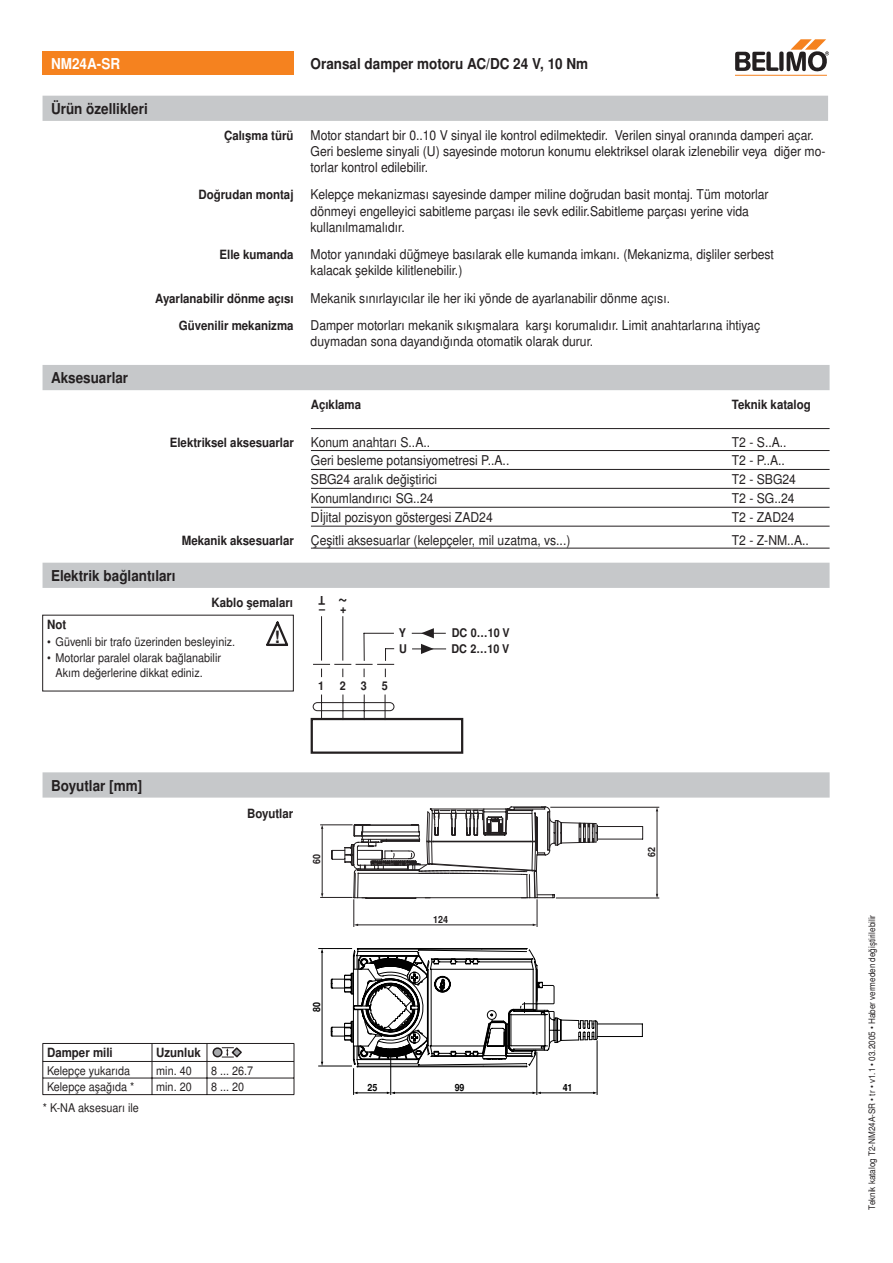
<style>
.page{position:relative;width:893px;height:1263px;background:#fff}
.page>*{position:absolute;margin:0;border:0;box-sizing:border-box;transform-origin:0 0}
.t1{font:700 18px "Nimbus Sans BEL";color:#231f20;scale:.9 1}
.t2{font:700 16.95px "Nimbus Sans BEL";color:#231f20}
.t3{font:700 15px "Nimbus Sans BEL";color:#231f20;scale:.9 1}
.t4{font:700 15px "Nimbus Sans BEL";color:#fff;scale:.9 1}
.t5{font:13.5px/16.2px "Nimbus Sans BEL";color:#231f20;scale:.9 1}
.t6{font:700 12.75px "Nimbus Sans BEL";color:#231f20;scale:.9 1}
.t7{font:12px/14.4px "Nimbus Sans BEL";color:#231f20;scale:.9 1}
.t8{font:700 12px/15.8px "Nimbus Sans BEL";color:#231f20;scale:.9 1}
.t9{font:700 9.9px "Nimbus Sans BEL";color:#000;scale:.9 1}
.t10{font:700 9.9px "Nimbus Sans BEL";color:#231f20;scale:.9 1}
.t11{font:9px "Nimbus Sans BEL";color:#231f20;scale:.9 1}
</style>
<div class="page">
<hr style="left:735px;top:75px;width:92px;height:1px;background:#f5821f">
<svg style="left:735px;top:39px;width:94px;height:33px"></svg>
<div style="left:43px;top:51px;width:250px;height:24px;background:#f5821f"></div>
<div style="left:43px;top:365px;width:786px;height:25px;background:#c6c8ca"></div>
<hr style="left:311px;top:428px;width:518px;height:1px;background:#231f20">
<hr style="left:311px;top:450px;width:518px;height:1px;background:#231f20">
<hr style="left:311px;top:469px;width:518px;height:1px;background:#231f20">
<hr style="left:311px;top:488px;width:518px;height:1px;background:#231f20">
<hr style="left:311px;top:507px;width:518px;height:1px;background:#231f20">
<hr style="left:311px;top:526px;width:518px;height:1px;background:#231f20">
<hr style="left:311px;top:548px;width:518px;height:1px;background:#231f20">
<div style="left:43px;top:96px;width:785px;height:25px;background:#c6c8ca"></div>
<div style="left:43px;top:563px;width:786px;height:25px;background:#c6c8ca"></div>
<svg style="left:266px;top:622px;width:22px;height:24px"></svg>
<svg style="left:43px;top:772px;width:786px;height:26px"></svg>
<hr style="left:43px;top:1043px;width:109px;height:1px;background:#231f20">
<hr style="left:152px;top:1043px;width:55px;height:1px;background:#231f20">
<hr style="left:207px;top:1043px;width:87px;height:1px;background:#231f20">
<hr style="left:43px;top:1061px;width:109px;height:1px;background:#231f20">
<hr style="left:152px;top:1061px;width:55px;height:1px;background:#231f20">
<hr style="left:207px;top:1061px;width:87px;height:1px;background:#231f20">
<hr style="left:43px;top:1078px;width:109px;height:1px;background:#231f20">
<svg style="left:43px;top:1044px;width:1px;height:50px"></svg>
<hr style="left:152px;top:1078px;width:55px;height:1px;background:#231f20">
<svg style="left:152px;top:1044px;width:1px;height:50px"></svg>
<hr style="left:207px;top:1078px;width:87px;height:1px;background:#231f20">
<svg style="left:207px;top:1044px;width:1px;height:50px"></svg>
<svg style="left:294px;top:1044px;width:1px;height:50px"></svg>
<hr style="left:43px;top:1094px;width:251px;height:1px;background:#231f20">
<hr style="left:412px;top:633px;width:34px;height:1px;background:#231f20">
<svg style="left:421px;top:628px;width:13px;height:10px"></svg>
<hr style="left:412px;top:649px;width:34px;height:1px;background:#231f20">
<svg style="left:421px;top:644px;width:13px;height:10px"></svg>
<hr style="left:321px;top:616px;width:1px;height:45px;background:#231f20">
<hr style="left:342px;top:616px;width:1px;height:45px;background:#231f20">
<svg style="left:312px;top:694px;width:83px;height:24px"></svg>
<svg style="left:313px;top:633px;width:81px;height:44px"></svg>
<div style="left:310px;top:718px;width:153px;height:36px;border:2px solid #231f20"></div>
<svg style="left:330px;top:948px;width:312px;height:147px"></svg>
<hr style="left:318px;top:948px;width:34px;height:1px;background:#000">
<hr style="left:318px;top:1066px;width:34px;height:1px;background:#000">
<hr style="left:322px;top:951px;width:1px;height:112px;background:#000">
<svg style="left:331px;top:807px;width:312px;height:120px"></svg>
<hr style="left:550px;top:807px;width:109px;height:1px;background:#231f20">
<hr style="left:656px;top:811px;width:1px;height:85px;background:#231f20">
<hr style="left:320px;top:825px;width:32px;height:1px;background:#231f20">
<hr style="left:320px;top:897px;width:32px;height:1px;background:#231f20">
<hr style="left:322px;top:827px;width:1px;height:67px;background:#231f20">
<hr style="left:556px;top:898px;width:103px;height:1px;background:#231f20">
<div style="left:213px;top:1048px;width:9px;height:9px;background:#a7a9ac;border-radius:50%"></div>
<div style="left:212px;top:1047px;width:10px;height:10px;border:2px solid #231f20;border-radius:50%"></div>
<svg style="left:222px;top:1047px;width:20px;height:11px"></svg>
<p class="t4" style="left:51px;top:58px;width:78px">NM24A-SR</p>
<p class="t3" style="left:310px;top:58px;width:310px">Oransal damper motoru AC/DC 24 V, 10 Nm</p>
<p class="t3" style="left:51px;top:103px;width:109px">Ürün özellikleri</p>
<p class="t6" style="left:224px;top:131px;width:79px">Çalışma türü</p>
<p class="t5" style="left:310px;top:128px;width:573px">Motor standart bir 0..10 V sinyal ile kontrol edilmektedir. Verilen sinyal oranında damperi açar.<br>Geri besleme sinyali (U) sayesinde motorun konumu elektriksel olarak izlenebilir veya diğer mo&shy;torlar kontrol edilebilir.</p>
<p class="t6" style="left:198px;top:190px;width:107px">Doğrudan montaj</p>
<p class="t5" style="left:310px;top:188px;width:510px">Kelepçe mekanizması sayesinde damper miline doğrudan basit montaj. Tüm motorlar dönmeyi engelleyici sabitleme parçası ile sevk edilir.Sabitleme parçası yerine vida kullanılmamalıdır.</p>
<p class="t6" style="left:219px;top:250px;width:84px">Elle kumanda</p>
<p class="t5" style="left:310px;top:248px;width:516px">Motor yanındaki düğmeye basılarak elle kumanda imkanı. (Mekanizma, dişliler serbest kalacak şekilde kilitlenebilir.)</p>
<p class="t6" style="left:155px;top:294px;width:155px">Ayarlanabilir dönme açısı</p>
<p class="t5" style="left:310px;top:291px;width:401px">Mekanik sınırlayıcılar ile her iki yönde de ayarlanabilir dönme açısı.</p>
<p class="t6" style="left:179px;top:321px;width:129px">Güvenilir mekanizma</p>
<p class="t5" style="left:310px;top:318px;width:501px">Damper motorları mekanik sıkışmalara karşı korumalıdır. Limit anahtarlarına ihtiyaç duymadan sona dayandığında otomatik olarak durur.</p>
<p class="t3" style="left:51px;top:372px;width:87px">Aksesuarlar</p>
<p class="t6" style="left:311px;top:400px;width:57px">Açıklama</p>
<p class="t6" style="left:731px;top:400px;width:89px">Teknik katalog</p>
<p class="t6" style="left:170px;top:438px;width:139px">Elektriksel aksesuarlar</p>
<p class="t5" style="left:311px;top:436px;width:134px">Konum anahtarı S..A..</p>
<p class="t5" style="left:731px;top:436px;width:62px">T2 - S..A..</p>
<p class="t5" style="left:311px;top:454px;width:222px">Geri besleme potansiyometresi P..A..</p>
<p class="t5" style="left:731px;top:454px;width:61px">T2 - P..A..</p>
<p class="t5" style="left:311px;top:473px;width:142px">SBG24 aralık değiştirici</p>
<p class="t5" style="left:731px;top:473px;width:73px">T2 - SBG24</p>
<p class="t5" style="left:311px;top:492px;width:138px">Konumlandırıcı SG..24</p>
<p class="t5" style="left:731px;top:492px;width:71px">T2 - SG..24</p>
<p class="t5" style="left:311px;top:510px;width:203px">Dİjital pozisyon göstergesi ZAD24</p>
<p class="t5" style="left:731px;top:510px;width:71px">T2 - ZAD24</p>
<p class="t6" style="left:182px;top:536px;width:126px">Mekanik aksesuarlar</p>
<p class="t5" style="left:311px;top:534px;width:290px">Çeşitli aksesuarlar (kelepçeler, mil uzatma, vs...)</p>
<p class="t5" style="left:731px;top:534px;width:87px">T2 - Z-NM..A..</p>
<p class="t3" style="left:51px;top:570px;width:140px">Elektrik bağlantıları</p>
<p class="t6" style="left:211px;top:598px;width:92px">Kablo şemaları</p>
<p class="t6" style="left:47px;top:620px;width:23px">Not</p>
<p class="t7" style="left:47px;top:636px;width:210px">• Güvenli bir trafo üzerinden besleyiniz.</p>
<p class="t7" style="left:56px;top:652px;width:185px;text-indent:-9px">• Motorlar paralel olarak bağlanabilir<br>Akım değerlerine dikkat ediniz.</p>
<p class="t2" style="left:274px;top:631px;width:7px">!</p>
<p class="t8" style="left:325px;top:607px;width:9px;rotate:-180deg">T</p>
<h1 class="t1" style="left:347px;top:609px;width:12px;rotate:-180deg">~</h1>
<p class="t8" style="left:319px;top:603px;width:32px">– +</p>
<p class="t8" style="left:318px;top:679px;width:8px">1</p>
<p class="t8" style="left:339px;top:679px;width:32px">2 3</p>
<p class="t8" style="left:382px;top:679px;width:8px">5</p>
<p class="t8" style="left:399px;top:627px;width:10px">Y<br>U</p>
<p class="t8" style="left:451px;top:627px;width:66px">DC 0…10 V<br>DC 2…10 V</p>
<p class="t3" style="left:51px;top:780px;width:103px">Boyutlar [mm]</p>
<p class="t6" style="left:247px;top:809px;width:53px">Boyutlar</p>
<p class="t10" style="left:313px;top:864px;width:13px;rotate:-90deg">60</p>
<p class="t6" style="left:47px;top:1048px;width:74px">Damper mili</p>
<p class="t6" style="left:156px;top:1048px;width:51px">Uzunluk</p>
<p class="t7" style="left:47px;top:1065px;width:94px">Kelepçe yukarıda</p>
<p class="t7" style="left:156px;top:1065px;width:41px">min. 40</p>
<p class="t7" style="left:211px;top:1065px;width:48px">8 ... 26.7</p>
<p class="t7" style="left:47px;top:1081px;width:99px">Kelepçe aşağıda *</p>
<p class="t7" style="left:156px;top:1081px;width:41px">min. 20</p>
<p class="t7" style="left:211px;top:1081px;width:38px">8 ... 20</p>
<p class="t7" style="left:43px;top:1102px;width:108px">* K-NA aksesuarı ile</p>
<p class="t9" style="left:313px;top:1012px;width:13px;rotate:-90deg">80</p>
<p class="t10" style="left:433px;top:916px;width:18px">124</p>
<p class="t9" style="left:367px;top:1084px;width:13px">25</p>
<p class="t9" style="left:454px;top:1084px;width:13px">99</p>
<p class="t9" style="left:562px;top:1084px;width:13px">41</p>
<p class="t10" style="left:648px;top:857px;width:13px;rotate:-90deg">62</p>
<p class="t11" style="left:868px;top:1210px;width:329px;rotate:-90deg">Teknik katalog T2-NM24A-SR • tr • v1.1 • 03.2005 • Haber vermeden değiştirilebilir</p>
</div>
